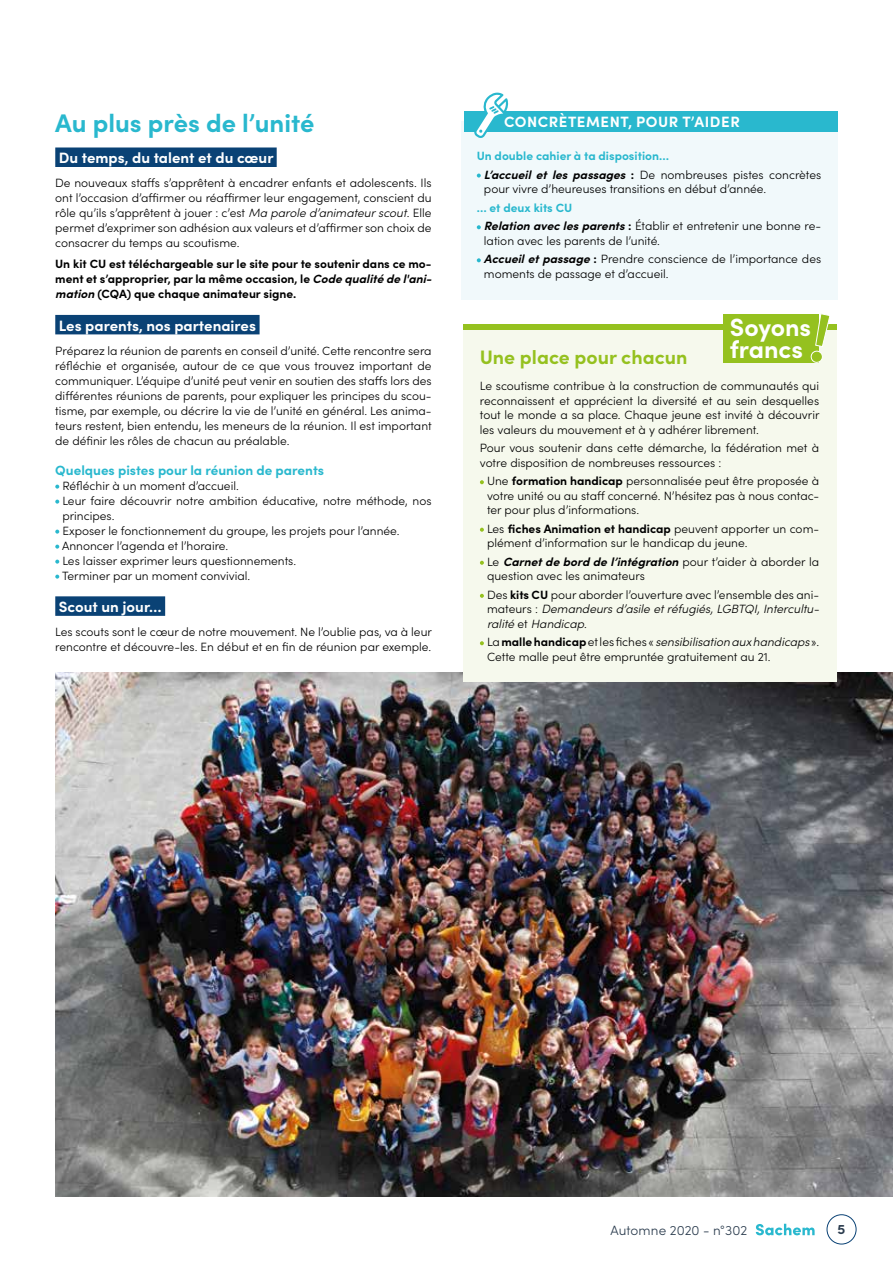
<style>
.page{position:relative;width:893px;height:1263px;background:#fff}
.page>*{position:absolute;margin:0;border:0;box-sizing:border-box;transform-origin:0 0}
.t1{font:700 25.5px "Sofia Pro";color:#29b8ce}
.t2{font:700 25.05px/21.6px "Sofia Pro";letter-spacing:-.005em;color:#fff}
.t3{font:700 19.5px "Sofia Pro";color:#95c11f}
.t4{font:700 15px "Sofia Pro";color:#fff}
.t5{font:700 15px "Sofia Pro";letter-spacing:.04em;color:#fff}
.t6{font:700 13.65px "Sofia Pro";color:#2c3d4f}
.t7{font:700 13.5px "Sofia Pro";color:#29b8ce}
.t8{font:300 13.5px "Sofia Pro";letter-spacing:.01em;color:#2c3d4f}
.t9{font:300 12px/15px "Sofia Pro";color:#000}
.t10{font:700 12px/15px "Sofia Pro";color:#000;text-align:justify}
.t11{font:italic 300 12px/14.4px "Sofia Pro";color:#000;text-align:justify}
.t12{font:700 12px/18.6px "Sofia Pro";color:#29b8ce}
.s1{font-style:italic}
.s2{font-style:italic;color:#000}
.s3{color:#000}
.s4{font-weight:300;color:#000}
.s5{font-weight:700;color:#29b8ce}
.s6{font-weight:700;font-style:italic}
.s7{font-weight:700}
.s8{font-style:normal}
.s9{font-weight:700;font-style:normal}
</style>
<div class="page">
<img style="left:55px;top:673px;width:838px;height:523px">
<div style="left:463px;top:324px;width:373px;height:357px;background:#f6f9ed"></div>
<div style="left:461px;top:122px;width:377px;height:178px;background:#f1f9fb"></div>
<div style="left:55px;top:147px;width:222px;height:20px;background:#0a4275"></div>
<div style="left:55px;top:315px;width:205px;height:19px;background:#0a4275"></div>
<div style="left:55px;top:596px;width:110px;height:20px;background:#0a4275"></div>
<svg style="left:55px;top:485px;width:4px;height:4px"></svg>
<svg style="left:55px;top:500px;width:4px;height:4px"></svg>
<svg style="left:55px;top:530px;width:4px;height:4px"></svg>
<svg style="left:55px;top:545px;width:4px;height:4px"></svg>
<svg style="left:55px;top:560px;width:4px;height:4px"></svg>
<svg style="left:55px;top:575px;width:4px;height:4px"></svg>
<svg style="left:480px;top:480px;width:4px;height:4px"></svg>
<svg style="left:480px;top:528px;width:4px;height:4px"></svg>
<svg style="left:480px;top:561px;width:4px;height:4px"></svg>
<svg style="left:480px;top:594px;width:4px;height:4px"></svg>
<svg style="left:480px;top:641px;width:4px;height:4px"></svg>
<svg style="left:477px;top:174px;width:4px;height:4px"></svg>
<svg style="left:477px;top:225px;width:4px;height:4px"></svg>
<svg style="left:477px;top:258px;width:4px;height:4px"></svg>
<svg style="left:892px;top:707px;width:1px;height:25px"></svg>
<div style="left:465px;top:111px;width:373px;height:21px;background:#29b8ce"></div>
<svg style="left:474px;top:92px;width:35px;height:46px"></svg>
<div style="left:463px;top:324px;width:373px;height:5px;background:#95c11f"></div>
<div style="left:723px;top:314px;width:96px;height:48px;background:#95c11f"></div>
<svg style="left:810px;top:313px;width:21px;height:50px"></svg>
<svg style="left:756px;top:1224px;width:59px;height:11px"></svg>
<div style="left:827px;top:1214px;width:29px;height:30px;border:1px solid #0a4275;border-radius:50%"></div>
<h1 class="t1" style="left:55px;top:103px;width:261px">Au plus près de l’unité</h1>
<p class="t4" style="left:59px;top:146px;width:216px">Du temps, du talent et du cœur</p>
<p class="t9" style="left:55px;top:175px;width:378px;text-align:justify">De nouveaux staffs s’apprêtent à encadrer enfants et adolescents. Ils ont l’occasion d’affirmer ou réaffirmer leur engagement, conscient du rôle qu’ils s’apprêtent à jouer : c’est <span class="s1">Ma parole d’animateur scout</span>. Elle permet d’exprimer son adhésion aux valeurs et d’affirmer son choix de consacrer du temps au scoutisme.</p>
<p class="t10" style="left:55px;top:256px;width:378px">Un kit CU est téléchargeable sur le site pour te soutenir dans ce mo&shy;ment et s’approprier, par la même occasion, le <span class="s1">Code qualité de l'ani&shy;mation</span> (CQA) que chaque animateur signe.</p>
<p class="t4" style="left:59px;top:314px;width:199px">Les parents, nos partenaires</p>
<p class="t9" style="left:55px;top:342px;width:378px;text-align:justify">Préparez la réunion de parents en conseil d’unité. Cette rencontre sera réfléchie et organisée, autour de ce que vous trouvez important de communiquer. L’équipe d’unité peut venir en soutien des staffs lors des différentes réunions de parents, pour expliquer les principes du scou&shy;tisme, par exemple, ou décrire la vie de l’unité en général. Les anima&shy;teurs restent, bien entendu, les meneurs de la réunion. Il est important de définir les rôles de chacun au préalable.</p>
<p class="t7" style="left:55px;top:459px;width:270px">Quelques pistes pour la réunion de parents</p>
<p class="t9" style="left:62px;top:477px;width:371px">Réfléchir à un moment d’accueil.<br>Leur faire découvrir notre ambition éducative, notre méthode, nos principes.<br>Exposer le fonctionnement du groupe, les projets pour l’année.<br>Annoncer l’agenda et l’horaire.<br>Les laisser exprimer leurs questionnements.<br>Terminer par un moment convivial.</p>
<p class="t4" style="left:59px;top:595px;width:104px">Scout un jour…</p>
<p class="t9" style="left:55px;top:624px;width:378px">Les scouts sont le cœur de notre mouvement. Ne l’oublie pas, va à leur rencontre et découvre-les. En début et en fin de réunion par exemple.</p>
<p class="t5" style="left:504px;top:110px;width:237px">CONCRÈTEMENT, POUR T’AIDER</p>
<p class="t12" style="left:484px;top:145px;width:339px;text-indent:-7px">Un double cahier à ta disposition…<br><span class="s2">L’accueil et les passages</span> <span class="s3">:</span> <span class="s4">De nombreuses pistes concrètes</span></p>
<p class="t9" style="left:484px;top:181px;width:284px">pour vivre d’heureuses transitions en début d’année.</p>
<p class="t9" style="left:484px;top:197px;width:339px;line-height:18.6px;text-indent:-7px"><span class="s5">… et deux kits CU<br></span><span class="s6">Relation avec les parents</span> <span class="s7">:</span> Établir et entretenir une bonne re-</p>
<p class="t9" style="left:484px;top:231px;width:339px;line-height:18.6px">lation avec les parents de l’unité.<br><span class="s6">Accueil et passage</span> <span class="s7">:</span> Prendre conscience de l’importance des</p>
<p class="t9" style="left:484px;top:265px;width:186px">moments de passage et d’accueil.</p>
<h2 class="t2" style="left:730px;top:314px;width:83px">Soyons francs</h2>
<h3 class="t3" style="left:480px;top:343px;width:209px">Une place pour chacun</h3>
<p class="t9" style="left:480px;top:378px;width:341px;line-height:14.4px;text-align:justify">Le scoutisme contribue à la construction de communautés qui reconnaissent et apprécient la diversité et au sein desquelles tout le monde a sa place. Chaque jeune est invité à découvrir les valeurs du mouvement et à y adhérer librement.</p>
<p class="t9" style="left:480px;top:440px;width:341px;line-height:14.4px">Pour vous soutenir dans cette démarche, la fédération met à votre disposition de nombreuses ressources :</p>
<p class="t9" style="left:487px;top:473px;width:334px;line-height:14.4px;text-align:justify">Une <span class="s7">formation handicap</span> personnalisée peut être proposée à votre unité ou au staff concerné. N’hésitez pas à nous contac&shy;ter pour plus d’informations.</p>
<p class="t9" style="left:487px;top:521px;width:334px;line-height:14.4px">Les <span class="s7">fiches Animation et handicap</span> peuvent apporter un com&shy;plément d’information sur le handicap du jeune.</p>
<p class="t9" style="left:487px;top:554px;width:334px;line-height:14.4px">Le <span class="s6">Carnet de bord de l’intégration</span> pour t’aider à aborder la question avec les animateurs</p>
<p class="t11" style="left:487px;top:587px;width:334px"><span class="s8">Des</span> <span class="s9">kits CU</span> <span class="s8">pour aborder l’ouverture avec l’ensemble des ani&shy;mateurs :</span> Demandeurs d’asile et réfugiés, LGBTQI, Intercultu&shy;ralité <span class="s8">et</span> Handicap<span class="s8">.</span></p>
<p class="t9" style="left:487px;top:634px;width:334px;line-height:14.4px">La <span class="s7">malle handicap</span> et les fiches « <span class="s1">sensibilisation aux handicaps</span> ».<br>Cette malle peut être empruntée gratuitement au 21.</p>
<p class="t8" style="left:610px;top:1221px;width:138px">Automne 2020 - n°302</p>
<p class="t6" style="left:838px;top:1219px;width:9px">5</p>
</div>
